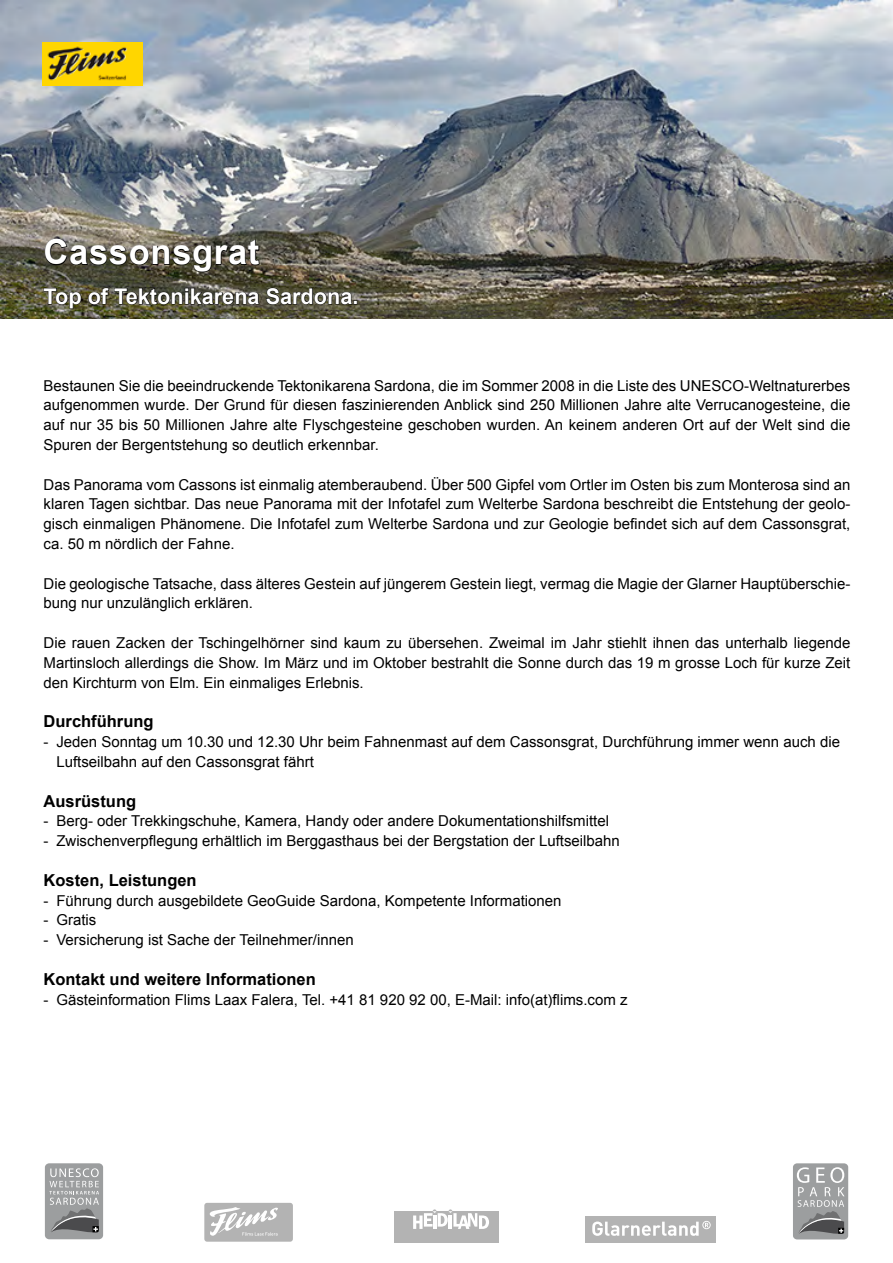
<style>
.page{position:relative;width:893px;height:1263px;background:#fff}
.page>*{position:absolute;margin:0;border:0;box-sizing:border-box;transform-origin:0 0}
.t1{font:700 34.5px "Arial";letter-spacing:.02em;color:#fff}
.t2{font:700 21.75px "Arial";color:#fff}
.t3{font:700 16.5px "Arial";color:#000}
.t4{font:15px/19.8px "Arial";color:#000;text-align:justify}
</style>
<div class="page">
<div style="left:204px;top:1203px;width:89px;height:39px;background:#b3b3b3;border-radius:3px"></div>
<svg style="left:209px;top:1207px;width:69px;height:29px"></svg>
<div style="left:585px;top:1216px;width:130px;height:26px;background:#b3b3b3"></div>
<svg style="left:592px;top:1221px;width:119px;height:15px"></svg>
<div style="left:394px;top:1211px;width:104px;height:31px;background:#b3b3b3"></div>
<svg style="left:413px;top:1209px;width:76px;height:20px"></svg>
<svg style="left:791px;top:1161px;width:59px;height:81px"></svg>
<div style="left:793px;top:1163px;width:55px;height:76px;background:#9c9e9f;border-radius:4px"></div>
<svg style="left:797px;top:1167px;width:47px;height:67px"></svg>
<svg style="left:43px;top:1161px;width:62px;height:81px"></svg>
<div style="left:45px;top:1163px;width:58px;height:76px;background:#9c9e9f;border-radius:4px"></div>
<svg style="left:49px;top:1168px;width:50px;height:65px"></svg>
<img style="left:0;top:0;width:893px;height:319px">
<svg style="left:45px;top:239px;width:215px;height:33px;background:#4d493c"></svg>
<svg style="left:43px;top:288px;width:38px;height:21px"></svg>
<svg style="left:88px;top:288px;width:172px;height:17px;background:#3f3d2f"></svg>
<svg style="left:266px;top:288px;width:91px;height:17px;background:#414030"></svg>
<img style="left:43px;top:43px;width:100px;height:42px">
<h1 class="t1" style="left:44px;top:229px;width:217px">Cassonsgrat</h1>
<h2 class="t2" style="left:44px;top:282px;width:316px">Top of Tektonikarena Sardona.</h2>
<p class="t4" style="left:44px;top:376px;width:808px">Bestaunen Sie die beeindruckende Tektonikarena Sardona, die im Sommer 2008 in die Liste des UNESCO-Weltnaturerbes aufgenommen wurde. Der Grund für diesen faszinierenden Anblick sind 250 Millionen Jahre alte Verrucanogesteine, die auf nur 35 bis 50 Millionen Jahre alte Flyschgesteine geschoben wurden. An keinem anderen Ort auf der Welt sind die Spuren der Bergentstehung so deutlich erkennbar.</p>
<p class="t4" style="left:44px;top:475px;width:808px">Das Panorama vom Cassons ist einmalig atemberaubend. Über 500 Gipfel vom Ortler im Osten bis zum Monterosa sind an klaren Tagen sichtbar. Das neue Panorama mit der Infotafel zum Welterbe Sardona beschreibt die Entstehung der geolo&shy;gisch einmaligen Phänomene. Die Infotafel zum Welterbe Sardona und zur Geologie befindet sich auf dem Cassonsgrat, ca. 50 m nördlich der Fahne.</p>
<p class="t4" style="left:44px;top:574px;width:808px">Die geologische Tatsache, dass älteres Gestein auf jüngerem Gestein liegt, vermag die Magie der Glarner Hauptüberschie&shy;bung nur unzulänglich erklären.</p>
<p class="t4" style="left:44px;top:633px;width:808px">Die rauen Zacken der Tschingelhörner sind kaum zu übersehen. Zweimal im Jahr stiehlt ihnen das unterhalb liegende Martinsloch allerdings die Show. Im März und im Oktober bestrahlt die Sonne durch das 19 m grosse Loch für kurze Zeit den Kirchturm von Elm. Ein einmaliges Erlebnis.</p>
<p class="t3" style="left:44px;top:710px;width:111px">Durchführung</p>
<p class="t4" style="left:56px;top:732px;width:785px;text-indent:-13px">- Jeden Sonntag um 10.30 und 12.30 Uhr beim Fahnenmast auf dem Cassonsgrat, Durchführung immer wenn auch die<br>Luftseilbahn auf den Cassonsgrat fährt</p>
<p class="t3" style="left:44px;top:790px;width:94px">Ausrüstung</p>
<p class="t4" style="left:44px;top:811px;width:567px">- Berg- oder Trekkingschuhe, Kamera, Handy oder andere Dokumentationshilfsmittel</p>
<p class="t4" style="left:44px;top:831px;width:578px">- Zwischenverpflegung erhältlich im Berggasthaus bei der Bergstation der Luftseilbahn</p>
<p class="t3" style="left:44px;top:869px;width:155px">Kosten, Leistungen</p>
<p class="t4" style="left:44px;top:890px;width:520px">- Führung durch ausgebildete GeoGuide Sardona, Kompetente Informationen</p>
<p class="t4" style="left:44px;top:910px;width:54px">- Gratis</p>
<p class="t4" style="left:44px;top:930px;width:312px">- Versicherung ist Sache der Teilnehmer/innen</p>
<p class="t3" style="left:44px;top:968px;width:274px">Kontakt und weitere Informationen</p>
<p class="t4" style="left:44px;top:989px;width:585px">- Gästeinformation Flims Laax Falera, Tel. +41 81 920 92 00, E-Mail: info(at)flims.com z</p>
</div>
